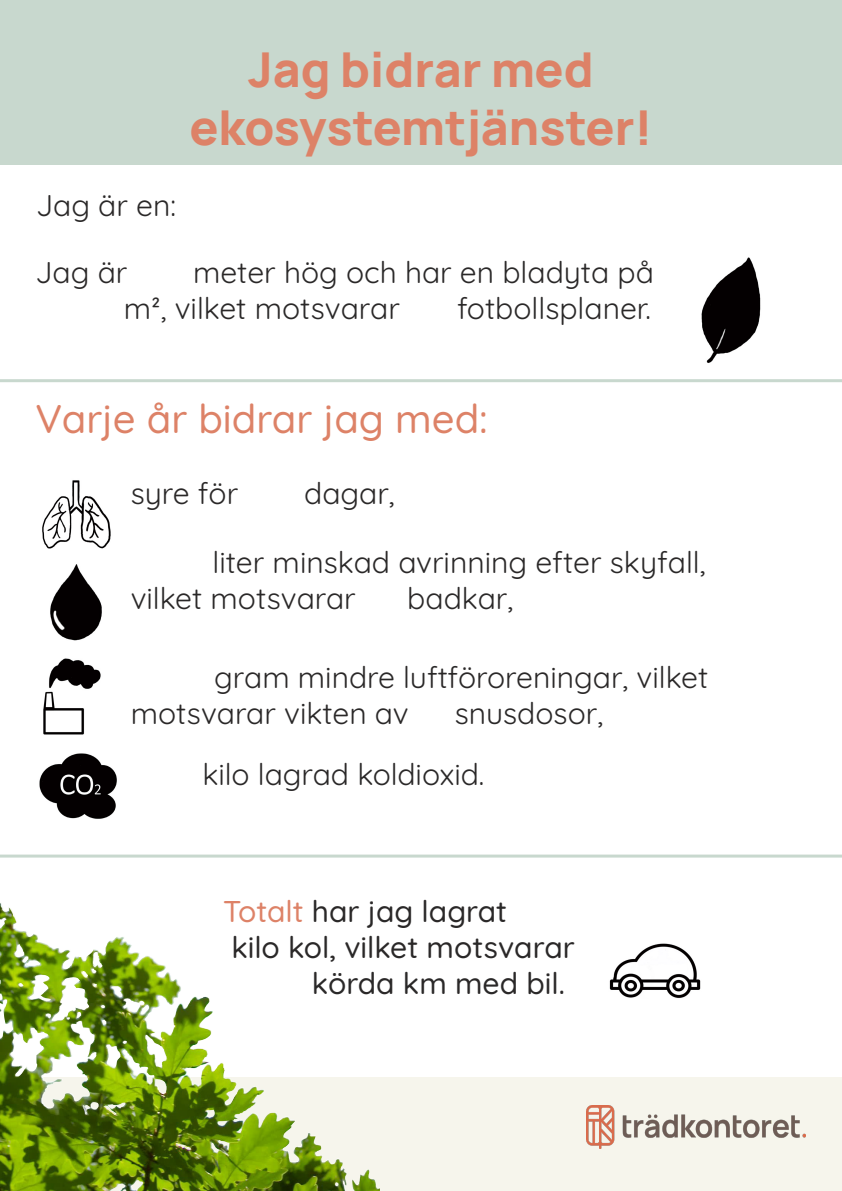
<style>
.page{position:relative;width:842px;height:1191px;background:#fff}
.page>*{position:absolute;margin:0;border:0;box-sizing:border-box;transform-origin:0 0}
.t1{font:800 48px/57.6px "Manrope";color:#dd8267;text-align:center}
.t2{font:500 40px "Quicksand";color:#dd8267}
.t3{font:30px/36px "Quicksand";color:#2a2828}
.t4{font:500 30px "Quicksand";color:#2a2828}
.s1{color:#dd8267}
</style>
<div class="page">
<div style="left:0;top:1077px;width:842px;height:114px;background:#f6f5ec"></div>
<img style="left:0;top:903px;width:347px;height:288px">
<div style="left:0;top:0;width:842px;height:164px;background:#c8d8ce"></div>
<hr style="left:0;top:379px;width:842px;height:3px;background:#c8d8ce">
<hr style="left:0;top:854px;width:842px;height:3px;background:#c8d8ce">
<img style="left:701px;top:257px;width:60px;height:106px">
<img style="left:43px;top:658px;width:58px;height:77px">
<img style="left:42px;top:480px;width:69px;height:69px">
<img style="left:50px;top:564px;width:52px;height:77px">
<img style="left:39px;top:753px;width:78px;height:66px">
<img style="left:609px;top:943px;width:92px;height:55px">
<img style="left:587px;top:1106px;width:219px;height:42px">
<p class="t3" style="left:36px;top:184px;width:142px">Jag är en:</p>
<h1 class="t1" style="left:189px;top:39px;width:465px">Jag bidrar med ekosystemtjänster!</h1>
<p class="t3" style="left:35px;top:251px;width:93px">Jag är</p>
<p class="t3" style="left:124px;top:251px;width:531px;text-indent:69px">meter hög och har en bladyta på m2, vilket motsvarar</p>
<p class="t3" style="left:457px;top:287px;width:195px">fotbollsplaner.</p>
<h2 class="t2" style="left:36px;top:387px;width:454px">Varje år bidrar jag med:</h2>
<p class="t3" style="left:131px;top:472px;width:109px">syre för</p>
<p class="t3" style="left:304px;top:472px;width:92px">dagar,</p>
<p class="t3" style="left:131px;top:542px;width:576px;text-indent:82px">liter minskad avrinning efter skyfall, vilket motsvarar</p>
<p class="t3" style="left:407px;top:578px;width:108px">badkar,</p>
<p class="t3" style="left:131px;top:656px;width:579px;text-indent:84px">gram mindre luftföroreningar, vilket motsvarar vikten av</p>
<p class="t3" style="left:202px;top:680px;width:402px;line-height:61.1px;text-indent:252px">snusdosor, kilo lagrad koldioxid.</p>
<p class="t4" style="left:223px;top:888px;width:285px"><span class="s1">Totalt</span> har jag lagrat</p>
<p class="t4" style="left:231px;top:924px;width:345px">kilo kol, vilket motsvarar</p>
<p class="t4" style="left:312px;top:960px;width:255px">körda km med bil.</p>
</div>
